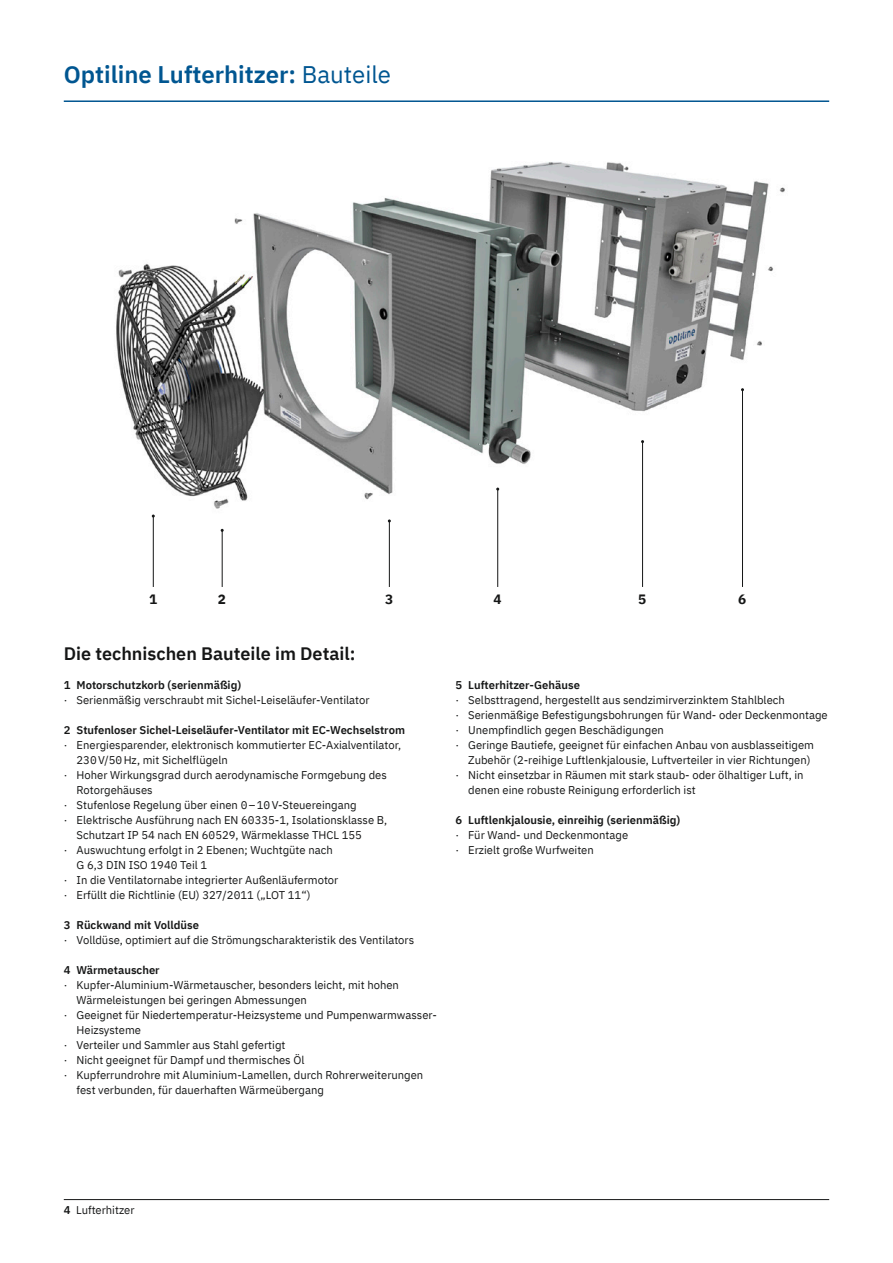
<style>
.page{position:relative;width:893px;height:1263px;background:#fff}
.page>*{position:absolute;margin:0;border:0;box-sizing:border-box;transform-origin:0 0}
.t1{font:600 24px "IBM Plex Sans";color:#005691}
.t2{font:600 18px "IBM Plex Sans";color:#151616}
.t3{font:700 13.5px "IBM Plex Sans";color:#151616}
.t4{font:11.25px/15px "IBM Plex Sans";color:#151616}
.t5{font:600 11.25px "IBM Plex Sans";color:#151616}
.s1{font-weight:400}
.s2{font-weight:600}
</style>
<div class="page">
<hr style="left:64px;top:1199px;width:765px;height:1px;background:#151616">
<hr style="left:64px;top:100px;width:765px;height:2px;background:#005691">
<img style="left:116px;top:162px;width:669px;height:357px">
<hr style="left:153px;top:516px;width:1px;height:71px;background:#151616">
<hr style="left:222px;top:530px;width:1px;height:57px;background:#151616">
<hr style="left:389px;top:521px;width:1px;height:66px;background:#151616">
<hr style="left:497px;top:489px;width:1px;height:98px;background:#151616">
<hr style="left:642px;top:442px;width:1px;height:145px;background:#151616">
<hr style="left:742px;top:390px;width:1px;height:197px;background:#151616">
<h1 class="t1" style="left:64px;top:55px;width:329px">Optiline Lufterhitzer: <span class="s1">Bauteile</span></h1>
<p class="t3" style="left:149px;top:588px;width:10px">1</p>
<p class="t3" style="left:218px;top:588px;width:10px">2</p>
<p class="t3" style="left:385px;top:588px;width:10px">3</p>
<p class="t3" style="left:493px;top:588px;width:10px">4</p>
<p class="t3" style="left:638px;top:588px;width:10px">5</p>
<p class="t3" style="left:738px;top:588px;width:10px">6</p>
<h2 class="t2" style="left:64px;top:639px;width:293px">Die technischen Bauteile im Detail:</h2>
<p class="t5" style="left:64px;top:676px;width:179px">1 Motorschutzkorb (serienmäßig)</p>
<p class="t4" style="left:64px;top:692px;width:307px">· Serienmäßig verschraubt mit Sichel-Leiseläufer-Ventilator</p>
<p class="t5" style="left:64px;top:721px;width:343px">2 Stufenloser Sichel-Leiseläufer-Ventilator mit EC-Wechselstrom</p>
<p class="t4" style="left:64px;top:737px;width:339px">· Energiesparender, elektronisch kommutierter EC-Axialventilator,</p>
<p class="t4" style="left:77px;top:752px;width:153px">230V/50Hz, mit Sichelflügeln</p>
<p class="t4" style="left:64px;top:767px;width:325px">· Hoher Wirkungsgrad durch aerodynamische Formgebung des</p>
<p class="t4" style="left:77px;top:782px;width:78px">Rotorgehäuses</p>
<p class="t4" style="left:64px;top:797px;width:294px">· Stufenlose Regelung über einen 0–10V-Steuereingang</p>
<p class="t4" style="left:64px;top:812px;width:325px">· Elektrische Ausführung nach EN 60335-1, Isolationsklasse B,</p>
<p class="t4" style="left:77px;top:827px;width:287px">Schutzart IP 54 nach EN 60529, Wärmeklasse THCL 155</p>
<p class="t4" style="left:64px;top:842px;width:270px">· Auswuchtung erfolgt in 2 Ebenen; Wuchtgüte nach</p>
<p class="t4" style="left:77px;top:857px;width:132px">G 6,3 DIN ISO 1940 Teil 1</p>
<p class="t4" style="left:64px;top:872px;width:276px">· In die Ventilatornabe integrierter Außenläufermotor</p>
<p class="t4" style="left:64px;top:887px;width:248px">· Erfüllt die Richtlinie (EU) 327/2011 („LOT 11“)</p>
<p class="t5" style="left:64px;top:916px;width:137px">3 Rückwand mit Volldüse</p>
<p class="t4" style="left:64px;top:932px;width:352px">· Volldüse, optimiert auf die Strömungscharakteristik des Ventilators</p>
<p class="t5" style="left:64px;top:961px;width:97px">4 Wärmetauscher</p>
<p class="t4" style="left:64px;top:977px;width:337px">· Kupfer-Aluminium-Wärmetauscher, besonders leicht, mit hohen</p>
<p class="t4" style="left:77px;top:992px;width:232px">Wärmeleistungen bei geringen Abmessungen</p>
<p class="t4" style="left:64px;top:1007px;width:375px">· Geeignet für Niedertemperatur-Heizsysteme und Pumpenwarmwasser-</p>
<p class="t4" style="left:77px;top:1022px;width:66px">Heizsysteme</p>
<p class="t4" style="left:64px;top:1037px;width:223px">· Verteiler und Sammler aus Stahl gefertigt</p>
<p class="t4" style="left:64px;top:1052px;width:242px">· Nicht geeignet für Dampf und thermisches Öl</p>
<p class="t4" style="left:64px;top:1067px;width:361px">· Kupferrundrohre mit Aluminium-Lamellen, durch Rohrerweiterungen</p>
<p class="t4" style="left:77px;top:1082px;width:249px">fest verbunden, für dauerhaften Wärmeübergang</p>
<p class="t5" style="left:455px;top:676px;width:126px">5 Lufterhitzer-Gehäuse</p>
<p class="t4" style="left:455px;top:692px;width:331px">· Selbsttragend, hergestellt aus sendzimirverzinktem Stahlblech</p>
<p class="t4" style="left:455px;top:707px;width:374px">· Serienmäßige Befestigungsbohrungen für Wand- oder Deckenmontage</p>
<p class="t4" style="left:455px;top:722px;width:210px">· Unempfindlich gegen Beschädigungen</p>
<p class="t4" style="left:455px;top:737px;width:360px">· Geringe Bautiefe, geeignet für einfachen Anbau von ausblasseitigem</p>
<p class="t4" style="left:468px;top:752px;width:344px">Zubehör (2-reihige Luftlenkjalousie, Luftverteiler in vier Richtungen)</p>
<p class="t4" style="left:455px;top:767px;width:350px">· Nicht einsetzbar in Räumen mit stark staub- oder ölhaltiger Luft, in</p>
<p class="t4" style="left:468px;top:782px;width:229px">denen eine robuste Reinigung erforderlich ist</p>
<p class="t5" style="left:455px;top:811px;width:226px">6 Luftlenkjalousie, einreihig (serienmäßig)</p>
<p class="t4" style="left:455px;top:827px;width:174px">· Für Wand- und Deckenmontage · Erzielt große Wurfweiten</p>
<p class="t4" style="left:64px;top:1202px;width:72px"><span class="s2">4</span> Lufterhitzer</p>
</div>
